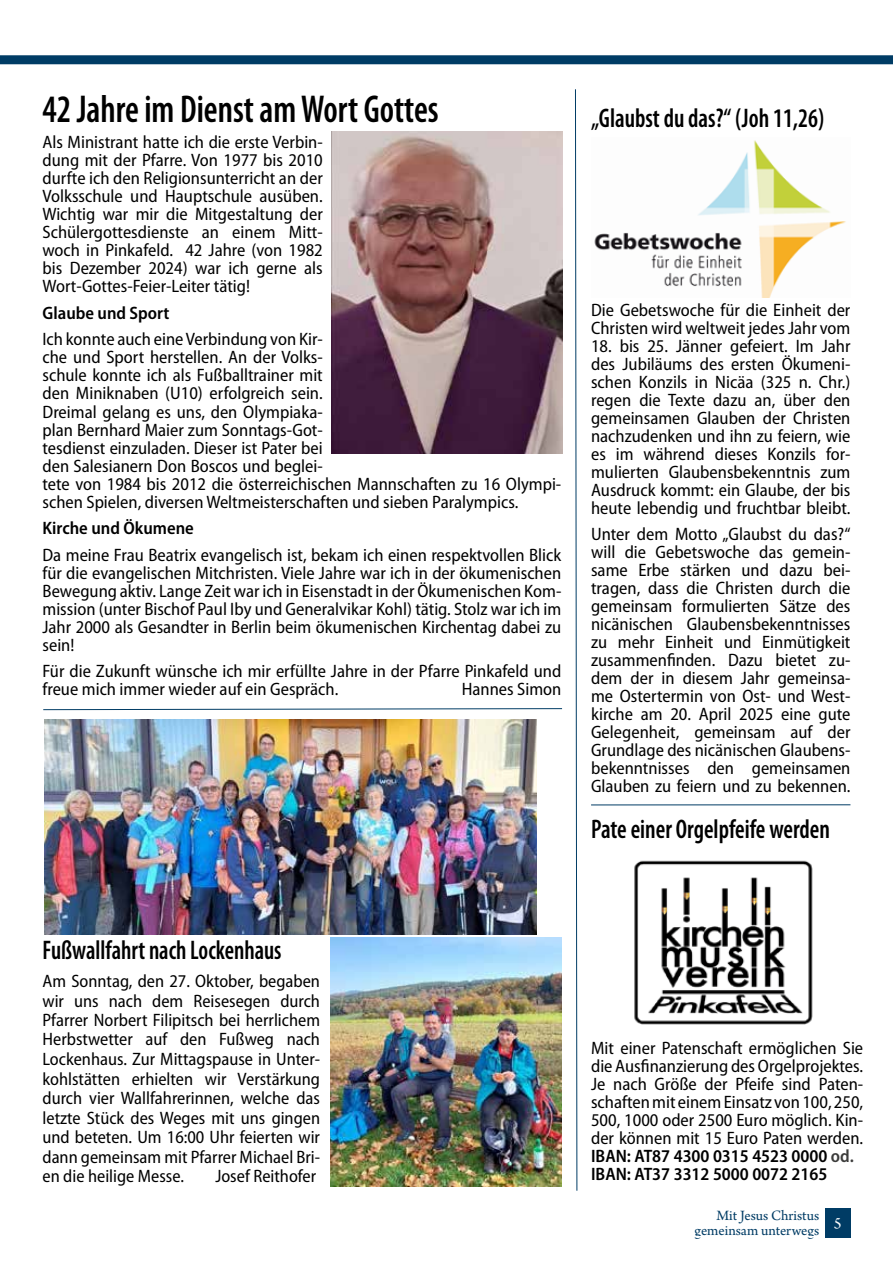
<style>
.page{position:relative;width:893px;height:1263px;background:#fff}
.page>*{position:absolute;margin:0;border:0;box-sizing:border-box;transform-origin:0 0}
.t1{font:600 condensed 39px "Myriad Pro";color:#000;scale:.9 1}
.t2{font:600 condensed 27px "Myriad Pro";color:#000;scale:.9 1}
.t3{font:600 condensed 27px "Myriad Pro";color:#000;scale:.88 1}
.t4{font:semi-condensed 18px/18px "Myriad Pro";color:#000;text-align:justify}
.t5{font:600 semi-condensed 18px "Myriad Pro";color:#000}
.t6{font:16.5px "Arno Pro";color:#fff}
.t7{font:15px/15px "Arno Pro";letter-spacing:-.005em;color:#003c65;text-align:right}
.s1{font-weight:600}
.s2{font-weight:600;color:#3c3c3b}
</style>
<div class="page">
<svg style="left:575px;top:89px;width:3px;height:1102px"></svg>
<div style="left:825px;top:1208px;width:25px;height:29px;background:#003c65"></div>
<div style="left:0;top:55px;width:893px;height:9px;background:#003c65"></div>
<svg style="left:43px;top:708px;width:520px;height:2px"></svg>
<img style="left:594px;top:140px;width:252px;height:157px">
<hr style="left:591px;top:804px;width:259px;height:1px;background:#003c65">
<img style="left:45px;top:720px;width:491px;height:214px">
<img style="left:330px;top:938px;width:231px;height:248px">
<img style="left:634px;top:860px;width:179px;height:164px">
<img style="left:331px;top:132px;width:231px;height:322px">
<h1 class="t1" style="left:43px;top:85px;width:442px">42 Jahre im Dienst am Wort Gottes</h1>
<p class="t4" style="left:43px;top:133px;width:282px">Als Ministrant hatte ich die erste Verbin&shy;dung mit der Pfarre. Von 1977 bis 2010 durfte ich den Religionsunterricht an der Volksschule und Hauptschule ausüben.<br>Wichtig war mir die Mitgestaltung der Schülergottesdienste an einem Mitt&shy;woch in Pinkafeld. 42 Jahre (von 1982 bis Dezember 2024) war ich gerne als Wort-Gottes-Feier-Leiter tätig!</p>
<p class="t5" style="left:43px;top:302px;width:129px">Glaube und Sport</p>
<p class="t4" style="left:43px;top:330px;width:520px;text-align:left">Ich konnte auch eine Verbindung von Kir-<br>che und Sport herstellen. An der Volks-<br>schule konnte ich als Fußballtrainer mit<br>den Miniknaben (U10) erfolgreich sein.<br>Dreimal gelang es uns, den Olympiaka-<br>plan Bernhard Maier zum Sonntags-Got-<br>tesdienst einzuladen. Dieser ist Pater bei<br>den Salesianern Don Boscos und beglei-<br>tete von 1984 bis 2012 die österreichischen Mannschaften zu 16 Olympi&shy;schen Spielen, diversen Weltmeisterschaften und sieben Paralympics.</p>
<p class="t5" style="left:43px;top:517px;width:153px">Kirche und Ökumene</p>
<p class="t4" style="left:43px;top:545px;width:520px">Da meine Frau Beatrix evangelisch ist, bekam ich einen respektvollen Blick für die evangelischen Mitchristen. Viele Jahre war ich in der ökumenischen Bewegung aktiv. Lange Zeit war ich in Eisenstadt in der Ökumenischen Kom&shy;mission (unter Bischof Paul Iby und Generalvikar Kohl) tätig. Stolz war ich im Jahr 2000 als Gesandter in Berlin beim ökumenischen Kirchentag dabei zu sein!</p>
<p class="t4" style="left:43px;top:662px;width:520px">Für die Zukunft wünsche ich mir erfüllte Jahre in der Pfarre Pinkafeld und freue mich immer wieder auf ein Gespräch.</p>
<p class="t4" style="left:462px;top:680px;width:101px">Hannes Simon</p>
<h2 class="t2" style="left:591px;top:102px;width:261px">„Glaubst du das?“ (Joh 11,26)</h2>
<p class="t4" style="left:591px;top:300px;width:261px">Die Gebetswoche für die Einheit der<br>Christen wird weltweit jedes Jahr vom</p>
<p class="t4" style="left:591px;top:336px;width:261px">18. bis 25. Jänner gefeiert. Im Jahr des Jubiläums des ersten Ökumeni&shy;schen Konzils in Nicäa (325 n. Chr.) regen die Texte dazu an, über den gemeinsamen Glauben der Christen nachzudenken und ihn zu feiern, wie es im während dieses Konzils for&shy;mulierten Glaubensbekenntnis zum Ausdruck kommt: ein Glaube, der bis heute lebendig und fruchtbar bleibt.</p>
<p class="t4" style="left:591px;top:525px;width:261px">Unter dem Motto „Glaubst du das?“ will die Gebetswoche das gemein&shy;same Erbe stärken und dazu bei&shy;tragen, dass die Christen durch die gemeinsam formulierten Sätze des nicänischen Glaubensbekenntnisses zu mehr Einheit und Einmütigkeit zusammenfinden. Dazu bietet zu&shy;dem der in diesem Jahr gemeinsa&shy;me Ostertermin von Ost- und West&shy;kirche am 20. April 2025 eine gute Gelegenheit, gemeinsam auf der Grundlage des nicänischen Glaubens&shy;bekenntnisses den gemeinsamen Glauben zu feiern und zu bekennen.</p>
<h2 class="t2" style="left:591px;top:813px;width:267px">Pate einer Orgelpfeife werden</h2>
<h2 class="t3" style="left:43px;top:933px;width:273px">Fußwallfahrt nach Lockenhaus</h2>
<p class="t4" style="left:43px;top:971px;width:279px;line-height:19.5px">Am Sonntag, den 27. Oktober, begaben wir uns nach dem Reisesegen durch Pfarrer Norbert Filipitsch bei herrlichem Herbstwetter auf den Fußweg nach Lockenhaus. Zur Mittagspause in Unter&shy;kohlstätten erhielten wir Verstärkung durch vier Wallfahrerinnen, welche das letzte Stück des Weges mit uns gingen und beteten. Um 16:00 Uhr feierten wir dann gemeinsam mit Pfarrer Michael Bri&shy;en die heilige Messe.</p>
<p class="t4" style="left:215px;top:1167px;width:102px">Josef Reithofer</p>
<p class="t4" style="left:591px;top:1039px;width:274px;text-align:left">Mit einer Patenschaft ermöglichen Sie die Ausfinanzierung des Orgelprojektes.<br>Je nach Größe der Pfeife sind Paten&shy;schaften mit einem Einsatz von 100, 250, 500, 1000 oder 2500 Euro möglich. Kin&shy;der können mit 15 Euro Paten werden.<br><span class="s1">IBAN: AT87 4300 0315 4523 0000</span> <span class="s2">od.<br></span><span class="s1">IBAN: AT37 3312 5000 0072 2165</span></p>
<p class="t7" style="left:695px;top:1209px;width:126px">Mit Jesus Christus gemeinsam unterwegs</p>
<p class="t6" style="left:834px;top:1214px;width:9px">5</p>
</div>
